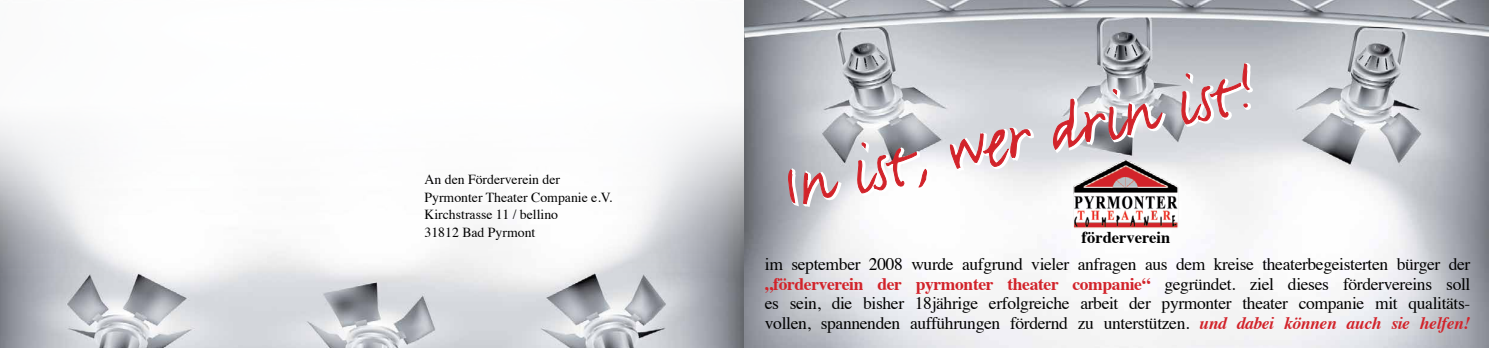
<style>
.page{position:relative;width:1489px;height:348px;background:#fff}
.page>*{position:absolute;margin:0;border:0;box-sizing:border-box;transform-origin:0 0}
.t1{font:17.5px/19.4px "Times";letter-spacing:-.02em;color:#000;text-align:justify}
.t2{font:700 16.5px "Times";color:#000}
.t3{font:13.75px/17.5px "Times";color:#000}
.s1{font-weight:700;color:#d2232a}
.s2{font-weight:700;font-style:italic;color:#d2232a}
</style>
<div class="page">
<img style="left:0;top:0;width:1488px;height:347px">
<svg style="left:787px;top:0;width:466px;height:210px"></svg>
<svg style="left:786px;top:0;width:463px;height:204px;background:#c6c0c5"></svg>
<img style="left:1068px;top:152px;width:117px;height:82px">
<p class="t3" style="left:424px;top:169px;width:189px">An den Förderverein der<br>Pyrmonter Theater Companie e.V.<br>Kirchstrasse 11 / bellino<br>31812 Bad Pyrmont</p>
<p class="t2" style="left:1081px;top:221px;width:90px">förderverein</p>
<p class="t1" style="left:764px;top:253px;width:707px">im september 2008 wurde aufgrund vieler anfragen aus dem kreise theaterbegeisterten bürger der <span class="s1">„förderverein der pyrmonter theater companie“</span> gegründet. ziel dieses fördervereins soll es sein, die bisher 18jährige erfolgreiche arbeit der pyrmonter theater companie mit qualitäts&shy;vollen, spannenden aufführungen fördernd zu unterstützen. <span class="s2">und dabei können auch sie helfen!</span></p>
</div>
